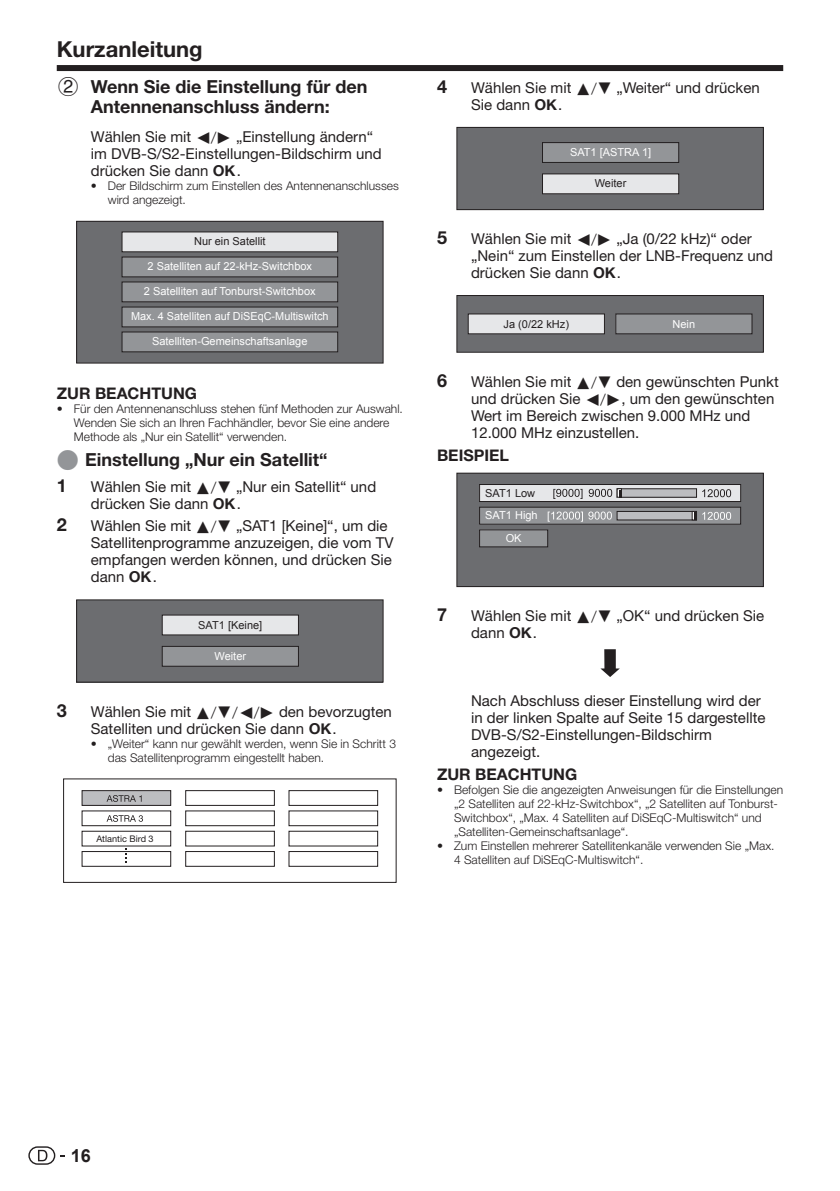
<style>
.page{position:relative;width:840px;height:1191px;background:#fff}
.page>*{position:absolute;margin:0;border:0;box-sizing:border-box;transform-origin:0 0}
.t1{font:700 22px "Helvetica Neue LT";color:#231f20}
.t2{font:700 18px/20px "Helvetica Neue LT";color:#231f20;text-align:center}
.t3{font:700 18px "Arial";color:#231f20}
.t4{font:700 16px "Helvetica Neue LT";color:#231f20}
.t5{font:15px/17px "Helvetica Neue LT";color:#231f20}
.t6{font:300 12px/14px "Helvetica Neue LT";color:#231f20}
.t7{font:11px/22.6px "Arial";color:#fff;text-align:center}
.t8{font:11px "Arial";color:#231f20}
.t9{font:9.2px "Helvetica Neue LT";color:#231f20}
.s1{font-family:"GK Proj A";font-weight:400}
.s2{font-family:"GK Proj A"}
.s3{font-family:"GK Pdpt A";font-weight:400;font-size:20px;color:#939598}
</style>
<div class="page">
<div style="left:57px;top:65px;width:725px;height:6px;background:#231f20"></div>
<div style="left:28px;top:1146px;width:27px;height:18px;border:1px solid #231f20;border-radius:9px"></div>
<svg style="left:38px;top:1149px;width:9px;height:12px"></svg>
<div style="left:77px;top:221px;width:306px;height:142px;background:#6c6d70"></div>
<div style="left:76px;top:221px;width:307px;height:142px;border:1px solid #231f20"></div>
<div style="left:122px;top:232px;width:215px;height:20px;background:#e6e7e9"></div>
<div style="left:121px;top:231px;width:217px;height:21px;border:1px solid #231f20"></div>
<div style="left:122px;top:257px;width:215px;height:20px;background:#939598"></div>
<div style="left:121px;top:257px;width:217px;height:20px;border:1px solid #231f20"></div>
<div style="left:122px;top:282px;width:215px;height:20px;background:#939598"></div>
<div style="left:121px;top:281px;width:217px;height:21px;border:1px solid #231f20"></div>
<div style="left:122px;top:307px;width:215px;height:20px;background:#939598"></div>
<div style="left:121px;top:307px;width:217px;height:20px;border:1px solid #231f20"></div>
<div style="left:122px;top:332px;width:215px;height:20px;background:#939598"></div>
<div style="left:121px;top:331px;width:217px;height:21px;border:1px solid #231f20"></div>
<div style="left:77px;top:600px;width:306px;height:82px;background:#6c6d70"></div>
<div style="left:76px;top:599px;width:307px;height:83px;border:1px solid #231f20"></div>
<div style="left:162px;top:615px;width:136px;height:20px;background:#e6e7e9"></div>
<div style="left:162px;top:614px;width:137px;height:21px;border:1px solid #231f20"></div>
<div style="left:162px;top:646px;width:136px;height:20px;background:#939598"></div>
<div style="left:162px;top:646px;width:137px;height:20px;border:1px solid #231f20"></div>
<div style="left:82px;top:851px;width:89px;height:15px;border:1px solid #231f20"></div>
<div style="left:185px;top:831px;width:89px;height:15px;border:1px solid #231f20"></div>
<div style="left:185px;top:851px;width:89px;height:15px;border:1px solid #231f20"></div>
<div style="left:288px;top:831px;width:90px;height:15px;border:1px solid #231f20"></div>
<div style="left:288px;top:851px;width:90px;height:15px;border:1px solid #231f20"></div>
<div style="left:82px;top:831px;width:89px;height:15px;border:1px solid #231f20"></div>
<div style="left:185px;top:810px;width:89px;height:16px;border:1px solid #231f20"></div>
<div style="left:288px;top:810px;width:90px;height:16px;border:1px solid #231f20"></div>
<div style="left:82px;top:810px;width:89px;height:16px;border:1px solid #231f20"></div>
<div style="left:185px;top:790px;width:89px;height:15px;border:1px solid #231f20"></div>
<div style="left:288px;top:790px;width:90px;height:15px;border:1px solid #231f20"></div>
<div style="left:82px;top:790px;width:89px;height:15px;background:#bcbdc0"></div>
<div style="left:82px;top:790px;width:89px;height:15px;border:1px solid #231f20"></div>
<svg style="left:106px;top:795px;width:35px;height:7px"></svg>
<svg style="left:106px;top:815px;width:37px;height:7px"></svg>
<svg style="left:125px;top:848px;width:2px;height:15px"></svg>
<div style="left:456px;top:127px;width:307px;height:83px;background:#6c6d70"></div>
<div style="left:456px;top:127px;width:307px;height:83px;border:1px solid #231f20"></div>
<div style="left:542px;top:143px;width:136px;height:19px;background:#939598"></div>
<div style="left:541px;top:142px;width:137px;height:21px;border:1px solid #231f20"></div>
<div style="left:542px;top:174px;width:136px;height:20px;background:#e6e7e9"></div>
<div style="left:541px;top:173px;width:137px;height:21px;border:1px solid #231f20"></div>
<div style="left:456px;top:295px;width:307px;height:57px;background:#6c6d70"></div>
<div style="left:456px;top:295px;width:307px;height:58px;border:1px solid #231f20"></div>
<div style="left:468px;top:314px;width:136px;height:20px;background:#e6e7e9"></div>
<div style="left:467px;top:313px;width:137px;height:21px;border:1px solid #231f20"></div>
<div style="left:615px;top:314px;width:136px;height:20px;background:#939598"></div>
<div style="left:615px;top:313px;width:137px;height:21px;border:1px solid #231f20"></div>
<div style="left:456px;top:473px;width:307px;height:113px;background:#6c6d70"></div>
<div style="left:456px;top:473px;width:307px;height:114px;border:1px solid #231f20"></div>
<div style="left:479px;top:507px;width:261px;height:17px;background:#939598"></div>
<div style="left:479px;top:507px;width:261px;height:17px;border:1px solid #231f20"></div>
<div style="left:479px;top:484px;width:261px;height:17px;background:#e6e7e9"></div>
<div style="left:479px;top:484px;width:261px;height:18px;border:1px solid #231f20"></div>
<svg style="left:553px;top:489px;width:29px;height:10px"></svg>
<svg style="left:702px;top:489px;width:28px;height:8px"></svg>
<svg style="left:547px;top:511px;width:35px;height:10px"></svg>
<svg style="left:588px;top:511px;width:23px;height:8px"></svg>
<div style="left:616px;top:489px;width:80px;height:8px;background:#bcbdc0"></div>
<div style="left:616px;top:488px;width:80px;height:9px;border:1px solid #231f20"></div>
<div style="left:616px;top:488px;width:5px;height:9px;border:1px solid #231f20"></div>
<svg style="left:588px;top:489px;width:33px;height:8px"></svg>
<div style="left:616px;top:511px;width:80px;height:9px;background:#bcbdc0"></div>
<div style="left:616px;top:511px;width:80px;height:9px;border:1px solid #231f20"></div>
<div style="left:691px;top:511px;width:5px;height:9px;border:1px solid #231f20"></div>
<svg style="left:693px;top:512px;width:37px;height:8px"></svg>
<div style="left:479px;top:530px;width:68px;height:17px;background:#939598"></div>
<div style="left:479px;top:529px;width:69px;height:18px;border:1px solid #231f20"></div>
<svg style="left:600px;top:649px;width:19px;height:28px"></svg>
<h1 class="t1" style="left:57px;top:41px;width:147px">Kurzanleitung</h1>
<p class="t2" style="left:57px;top:79px;width:312px"><span class="s1">2</span> Wenn Sie die Einstellung für den<br>Antennenanschluss ändern:</p>
<p class="t5" style="left:91px;top:129px;width:292px">Wählen Sie mit <span class="s2">C/D</span> „Einstellung ändern“ im DVB-S/S2-Einstellungen-Bildschirm und drücken Sie dann <span class="s2">;</span>.</p>
<p class="t6" style="left:108px;top:180px;width:292px;text-indent:-17px">• Der Bildschirm zum Einstellen des Antennenanschlusses wird angezeigt.</p>
<p class="t8" style="left:194px;top:235px;width:73px">Nur ein Satellit</p>
<p class="t7" style="left:147px;top:255px;width:166px">2 Satelliten auf 22-kHz-Switchbox</p>
<p class="t7" style="left:144px;top:280px;width:173px">2 Satelliten auf Tonburst-Switchbox</p>
<p class="t7" style="left:131px;top:305px;width:199px">Max. 4 Satelliten auf DiSEqC-Multiswitch</p>
<p class="t7" style="left:152px;top:330px;width:157px">Satelliten-Gemeinschaftsanlage</p>
<p class="t4" style="left:57px;top:387px;width:142px">ZUR BEACHTUNG</p>
<p class="t6" style="left:74px;top:402px;width:330px;text-indent:-17px">• Für den Antennenanschluss stehen fünf Methoden zur Auswahl.<br>Wenden Sie sich an Ihren Fachhändler, bevor Sie eine andere<br>Methode als „Nur ein Satellit“ verwenden.</p>
<p class="t2" style="left:57px;top:449px;width:272px;line-height:25.6px;text-align:left"><span class="s3">E</span> Einstellung „Nur ein Satellit“<br>1</p>
<p class="t5" style="left:91px;top:479px;width:287px">Wählen Sie mit <span class="s2">A/B</span> „Nur ein Satellit“ und drücken Sie dann <span class="s2">;</span>.</p>
<p class="t2" style="left:57px;top:517px;width:12px">2</p>
<p class="t5" style="left:91px;top:519px;width:304px">Wählen Sie mit <span class="s2">A/B</span> „SAT1 [Keine]“, um die Satellitenprogramme anzuzeigen, die vom TV empfangen werden können, und drücken Sie dann <span class="s2">;</span>.</p>
<p class="t8" style="left:198px;top:618px;width:66px">SAT1 [Keine]</p>
<p class="t7" style="left:214px;top:644px;width:33px">Weiter</p>
<p class="t2" style="left:57px;top:702px;width:12px">3</p>
<p class="t5" style="left:91px;top:704px;width:302px">Wählen Sie mit <span class="s2">A/B/C/D</span> den bevorzugten<br>Satelliten und drücken Sie dann <span class="s2">;</span>.</p>
<p class="t6" style="left:108px;top:737px;width:289px;text-indent:-17px">• „Weiter“ kann nur gewählt werden, wenn Sie in Schritt 3 das Satellitenprogramm eingestellt haben.</p>
<p class="t9" style="left:96px;top:836px;width:59px">Atlantic Bird 3</p>
<p class="t2" style="left:437px;top:78px;width:12px">4</p>
<p class="t5" style="left:471px;top:81px;width:290px">Wählen Sie mit <span class="s2">A/B</span> „Weiter“ und drücken<br>Sie dann <span class="s2">;</span>.</p>
<p class="t7" style="left:569px;top:141px;width:83px">SAT1 [ASTRA 1]</p>
<p class="t8" style="left:594px;top:177px;width:33px">Weiter</p>
<p class="t2" style="left:437px;top:229px;width:12px">5</p>
<p class="t5" style="left:471px;top:232px;width:303px">Wählen Sie mit <span class="s2">C/D</span> „Ja (0/22 kHz)“ oder „Nein“ zum Einstellen der LNB-Frequenz und drücken Sie dann <span class="s2">;</span>.</p>
<p class="t8" style="left:503px;top:318px;width:67px">Ja (0/22 kHz)</p>
<p class="t7" style="left:672px;top:313px;width:24px">Nein</p>
<p class="t2" style="left:437px;top:372px;width:12px">6</p>
<p class="t5" style="left:471px;top:374px;width:309px">Wählen Sie mit <span class="s2">A/B</span> den gewünschten Punkt und drücken Sie <span class="s2">C/D</span>, um den gewünschten Wert im Bereich zwischen 9.000 MHz und 12.000 MHz einzustellen.</p>
<p class="t4" style="left:437px;top:450px;width:73px">BEISPIEL</p>
<p class="t8" style="left:485px;top:487px;width:51px">SAT1 Low</p>
<p class="t7" style="left:485px;top:504px;width:54px">SAT1 High<br>OK</p>
<p class="t2" style="left:437px;top:606px;width:12px">7</p>
<p class="t5" style="left:471px;top:609px;width:294px">Wählen Sie mit <span class="s2">A/B</span> „OK“ und drücken Sie dann <span class="s2">;</span>.</p>
<p class="t5" style="left:471px;top:693px;width:296px">Nach Abschluss dieser Einstellung wird der in der linken Spalte auf Seite 15 dargestellte DVB-S/S2-Einstellungen-Bildschirm angezeigt.</p>
<p class="t4" style="left:437px;top:769px;width:142px">ZUR BEACHTUNG</p>
<p class="t6" style="left:454px;top:784px;width:330px;text-indent:-17px">• Befolgen Sie die angezeigten Anweisungen für die Einstellungen „2 Satelliten auf 22-kHz-Switchbox“, „2 Satelliten auf Tonburst-Switchbox“, „Max. 4 Satelliten auf DiSEqC-Multiswitch“ und „Satelliten-Gemeinschaftsanlage“.</p>
<p class="t6" style="left:454px;top:840px;width:322px;text-indent:-17px">• Zum Einstellen mehrerer Satellitenkanäle verwenden Sie „Max.<br>4 Satelliten auf DiSEqC-Multiswitch“.</p>
<p class="t3" style="left:71px;top:1145px;width:22px">16</p>
</div>
